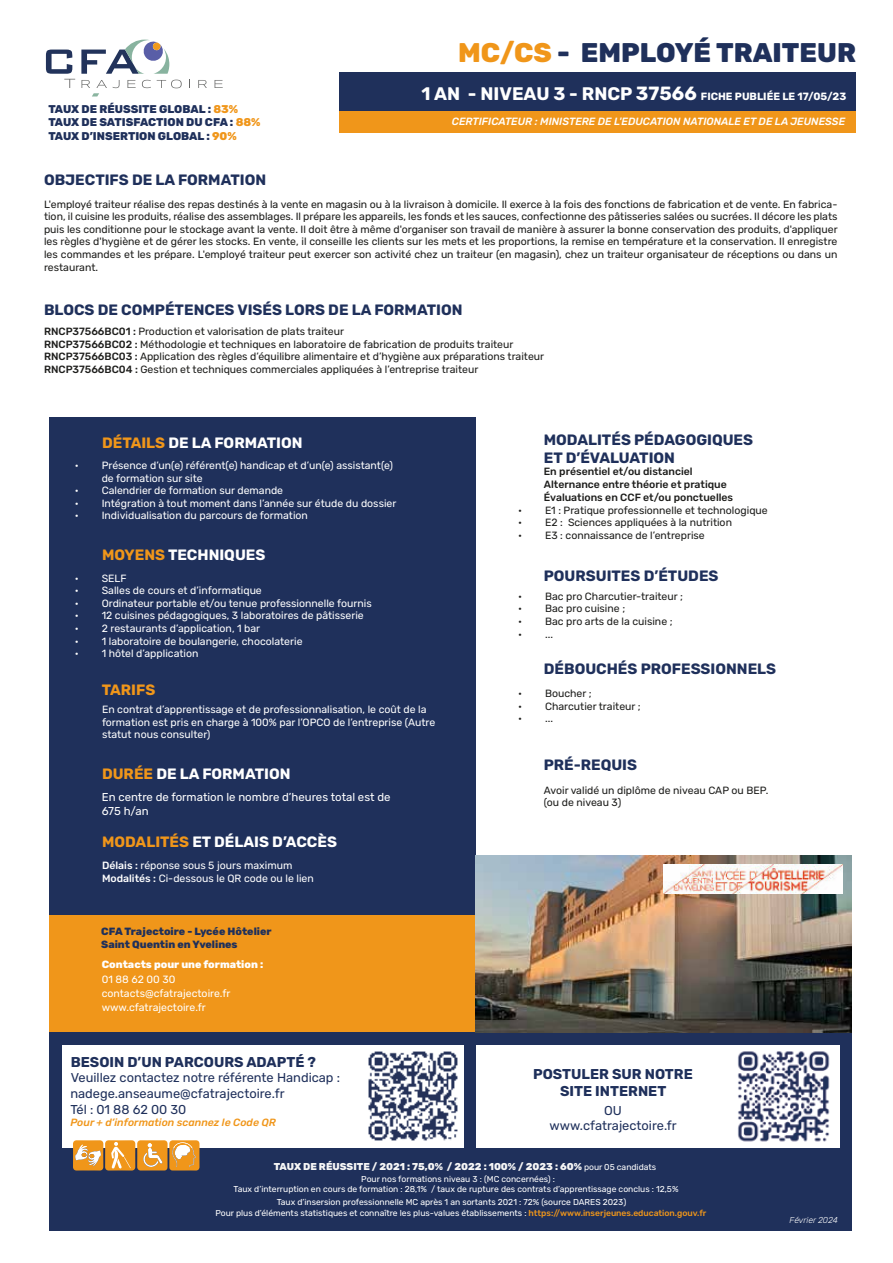
<style>
.page{position:relative;width:893px;height:1263px;background:#fff}
.page>*{position:absolute;margin:0;border:0;box-sizing:border-box;transform-origin:0 0}
.t1{font:800 27px "Rubik";color:#1f305b}
.t2{font:700 17.1px "Rubik";color:#fff}
.t3{font:700 15px/18px "Rubik";color:#1f305b}
.t4{font:700 15px "Rubik";color:#fff}
.t5{font:700 15px "Rubik";color:#f0961a}
.t6{font:700 14.25px/17.1px "Rubik";color:#1f305b;text-align:center}
.t7{font:12.9px/15.8px "Rubik";color:#1f305b}
.t8{font:11.4px/13.6px "Rubik";color:#fff}
.t9{font:800 11.25px/13.5px "Rubik";color:#1f305b}
.t10{font:10.5px/12.6px "Rubik";color:#1d1d1b}
.t11{font:10.5px/12.6px "Rubik";color:#fff}
.t12{font:500 10.5px/12.6px "Rubik";color:#1d1d1b}
.t13{font:italic 500 10.5px "Rubik";color:#fff}
.t14{font:800 10.5px/12.6px "Rubik";color:#1f305b}
.t15{font:700 10.5px "Rubik";color:#fff}
.t16{font:italic 500 10.5px "Rubik";color:#f0961a}
.t17{font:800 10.5px "Rubik";color:#fff}
.t18{font:800 10.05px "Rubik";color:#f6f6f6}
.t19{font:8.55px/10.1px "Rubik";color:#fff;text-align:center}
.t20{font:italic 300 8.55px "Rubik";color:#fff}
.s1{color:#f0961a}
.s2{font-size:18.15px}
.s3{font-size:19.2px}
.s4{font-weight:500}
.s5{font-weight:400;font-size:8.55px;color:#fff}
.s6{font-weight:500;color:#f0961a}
</style>
<div class="page">
<div style="left:464px;top:836px;width:12px;height:339px;background:#1f305b"></div>
<div style="left:49px;top:644px;width:13px;height:556px;background:#1f305b"></div>
<div style="left:49px;top:1148px;width:799px;height:83px;background:#1f305b"></div>
<div style="left:840px;top:887px;width:12px;height:344px;background:#1f305b"></div>
<div style="left:52px;top:1032px;width:422px;height:13px;background:#1f305b"></div>
<img style="left:738px;top:1051px;width:92px;height:91px">
<img style="left:368px;top:1051px;width:90px;height:90px">
<div style="left:423px;top:1032px;width:422px;height:13px;background:#1f305b"></div>
<svg style="left:73px;top:1140px;width:127px;height:30px;background:#e7a54c"></svg>
<div style="left:340px;top:72px;width:516px;height:39px;background:#1f305b"></div>
<div style="left:340px;top:111px;width:516px;height:22px;background:#f0961a"></div>
<svg style="left:46px;top:50px;width:29px;height:38px"></svg>
<svg style="left:113px;top:80px;width:7px;height:8px"></svg>
<svg style="left:127px;top:80px;width:9px;height:8px"></svg>
<svg style="left:142px;top:80px;width:9px;height:8px"></svg>
<svg style="left:157px;top:80px;width:25px;height:8px"></svg>
<svg style="left:198px;top:80px;width:9px;height:8px"></svg>
<svg style="left:215px;top:80px;width:8px;height:8px"></svg>
<svg style="left:82px;top:80px;width:25px;height:16px"></svg>
<svg style="left:81px;top:40px;width:88px;height:34px"></svg>
<div style="left:49px;top:915px;width:427px;height:117px;background:#f0961a"></div>
<div style="left:49px;top:417px;width:427px;height:497px;background:#1f305b"></div>
<img style="left:476px;top:855px;width:376px;height:177px">
<img style="left:664px;top:865px;width:178px;height:29px">
<p class="t9" style="left:48px;top:102px;width:214px">TAUX DE RÉUSSITE GLOBAL : <span class="s1">83%<br></span>TAUX DE SATISFACTION DU CFA : <span class="s1">88%<br></span>TAUX D’INSERTION GLOBAL : <span class="s1">90%</span></p>
<h3 class="t3" style="left:44px;top:170px;width:224px">OBJECTIFS DE LA FORMATION</h3>
<h1 class="t1" style="left:458px;top:37px;width:399px"><span class="s1">MC/CS</span> - EMPLOYÉ TRAITEUR</h1>
<p class="t15" style="left:422px;top:91px;width:426px"><span class="s2">1 AN - NIVEAU 3 - RNCP</span> <span class="s3">37566</span> FICHE PUBLIÉE LE 17/05/23</p>
<p class="t13" style="left:452px;top:116px;width:395px">CERTIFICATEUR : MINISTERE DE L'EDUCATION NATIONALE ET DE LA JEUNESSE</p>
<p class="t10" style="left:44px;top:198px;width:795px;text-align:justify">L'employé traiteur réalise des repas destinés à la vente en magasin ou à la livraison à domicile. Il exerce à la fois des fonctions de fabrication et de vente. En fabrica&shy;tion, il cuisine les produits, réalise des assemblages. Il prépare les appareils, les fonds et les sauces, confectionne des pâtisseries salées ou sucrées. Il décore les plats puis les conditionne pour le stockage avant la vente. Il doit être à même d'organiser son travail de manière à assurer la bonne conservation des produits, d'appliquer les règles d'hygiène et de gérer les stocks. En vente, il conseille les clients sur les mets et les proportions, la remise en température et la conservation. Il enregistre les commandes et les prépare. L'employé traiteur peut exercer son activité chez un traiteur (en magasin), chez un traiteur organisateur de réceptions ou dans un restaurant.</p>
<h3 class="t3" style="left:44px;top:300px;width:420px">BLOCS DE COMPÉTENCES VISÉS LORS DE LA FORMATION</h3>
<p class="t10" style="left:44px;top:326px;width:502px"><span class="s4">RNCP37566BC01 :</span> Production et valorisation de plats traiteur<br><span class="s4">RNCP37566BC02 :</span> Méthodologie et techniques en laboratoire de fabrication de produits traiteur <span class="s4">RNCP37566BC03 :</span> Application des règles d’équilibre alimentaire et d’hygiène aux préparations traiteur <span class="s4">RNCP37566BC04 :</span> Gestion et techniques commerciales appliquées à l’entreprise traiteur</p>
<h3 class="t4" style="left:102px;top:434px;width:202px"><span class="s1">DÉTAILS</span> DE LA FORMATION</h3>
<p class="t11" style="left:75px;top:459px;width:6px">ï</p>
<p class="t11" style="left:102px;top:459px;width:293px">Présence d’un(e) référent(e) handicap et d’un(e) assistant(e) de formation sur site</p>
<p class="t11" style="left:75px;top:485px;width:6px">ï</p>
<p class="t11" style="left:102px;top:485px;width:183px">Calendrier de formation sur demande</p>
<p class="t11" style="left:75px;top:497px;width:6px">ï</p>
<p class="t11" style="left:102px;top:497px;width:296px">Intégration à tout moment dans l’année sur étude du dossier</p>
<p class="t11" style="left:75px;top:510px;width:6px">ï</p>
<p class="t11" style="left:102px;top:510px;width:208px">Individualisation du parcours de formation</p>
<h3 class="t4" style="left:102px;top:546px;width:165px"><span class="s1">MOYENS</span> TECHNIQUES</h3>
<p class="t11" style="left:75px;top:572px;width:6px">ï</p>
<p class="t11" style="left:102px;top:572px;width:26px">SELF</p>
<p class="t11" style="left:75px;top:585px;width:6px">ï</p>
<p class="t11" style="left:102px;top:585px;width:162px">Salles de cours et d’informatique</p>
<p class="t11" style="left:75px;top:597px;width:6px">ï</p>
<p class="t11" style="left:102px;top:597px;width:271px">Ordinateur portable et/ou tenue professionnelle fournis</p>
<p class="t11" style="left:75px;top:610px;width:6px">ï</p>
<p class="t11" style="left:102px;top:610px;width:264px">12 cuisines pédagogiques, 3 laboratoires de pâtisserie</p>
<p class="t11" style="left:75px;top:622px;width:6px">ï</p>
<p class="t11" style="left:102px;top:622px;width:160px">2 restaurants d’application, 1 bar</p>
<p class="t11" style="left:75px;top:635px;width:6px">ï</p>
<p class="t11" style="left:102px;top:635px;width:202px">1 laboratoire de boulangerie, chocolaterie</p>
<p class="t11" style="left:75px;top:648px;width:6px">ï</p>
<p class="t11" style="left:102px;top:648px;width:98px">1 hôtel d’application</p>
<h2 class="t2" style="left:97px;top:644px;width:63px">TARIFS</h2>
<h3 class="t5" style="left:102px;top:681px;width:55px">TARIFS</h3>
<p class="t11" style="left:102px;top:704px;width:335px">En contrat d’apprentissage et de professionnalisation, le coût de la formation est pris en charge à 100% par l’OPCO de l’entreprise (Autre statut nous consulter)</p>
<h3 class="t4" style="left:102px;top:766px;width:190px"><span class="s1">DURÉE</span> DE LA FORMATION</h3>
<p class="t8" style="left:102px;top:791px;width:290px">En centre de formation le nombre d’heures total est de<br>675 h/an</p>
<h3 class="t4" style="left:102px;top:833px;width:236px"><span class="s1">MODALITÉS</span> ET DÉLAIS D’ACCÈS</h3>
<p class="t11" style="left:102px;top:860px;width:213px"><span class="s4">Délais :</span> réponse sous 5 jours maximum<br><span class="s4">Modalités :</span> Ci-dessous le QR code ou le lien</p>
<p class="t14" style="left:101px;top:925px;width:172px">CFA Trajectoire - Lycée Hôtelier<br>Saint Quentin en Yvelines</p>
<p class="t17" style="left:102px;top:959px;width:163px">Contacts pour une formation :</p>
<p class="t11" style="left:102px;top:972px;width:130px;line-height:14.2px">01 88 62 00 30 contacts@cfatrajectoire.fr www.cfatrajectoire.fr</p>
<h3 class="t6" style="left:71px;top:1053px;width:247px">BESOIN D’UN PARCOURS ADAPTÉ ?</h3>
<p class="t7" style="left:70px;top:1070px;width:271px">Veuillez contactez notre référente Handicap : nadege.anseaume@cfatrajectoire.fr<br>Tél : 01 88 62 00 30</p>
<p class="t16" style="left:70px;top:1118px;width:207px">Pour + d’information scannez le Code QR</p>
<h3 class="t3" style="left:544px;top:430px;width:211px">MODALITÉS PÉDAGOGIQUES<br>ET D’ÉVALUATION</h3>
<p class="t12" style="left:544px;top:465px;width:191px">En présentiel et/ou distanciel<br>Alternance entre théorie et pratique<br>Évaluations en CCF et/ou ponctuelles</p>
<p class="t10" style="left:518px;top:504px;width:6px">ï</p>
<p class="t10" style="left:545px;top:504px;width:224px">E1 : Pratique professionnelle et technologique</p>
<p class="t10" style="left:518px;top:517px;width:6px">ï</p>
<p class="t10" style="left:545px;top:517px;width:188px">E2 : Sciences appliquées à la nutrition</p>
<p class="t10" style="left:518px;top:529px;width:6px">ï</p>
<p class="t10" style="left:545px;top:529px;width:161px">E3 : connaissance de l’entreprise</p>
<h3 class="t3" style="left:544px;top:566px;width:176px">POURSUITES D’ÉTUDES</h3>
<p class="t10" style="left:518px;top:590px;width:6px">ï</p>
<p class="t10" style="left:545px;top:590px;width:139px">Bac pro Charcutier-traiteur ;</p>
<p class="t10" style="left:518px;top:603px;width:6px">ï</p>
<p class="t10" style="left:545px;top:603px;width:82px">Bac pro cuisine ;</p>
<p class="t10" style="left:518px;top:615px;width:6px">ï</p>
<p class="t10" style="left:545px;top:615px;width:129px">Bac pro arts de la cuisine ;</p>
<p class="t10" style="left:518px;top:628px;width:6px">ï</p>
<p class="t10" style="left:545px;top:628px;width:9px">...</p>
<h3 class="t3" style="left:544px;top:659px;width:234px">DÉBOUCHÉS PROFESSIONNELS</h3>
<p class="t10" style="left:518px;top:687px;width:6px">ï</p>
<p class="t10" style="left:545px;top:687px;width:48px">Boucher ;</p>
<p class="t10" style="left:518px;top:700px;width:6px">ï</p>
<p class="t10" style="left:545px;top:700px;width:97px">Charcutier traiteur ;</p>
<p class="t10" style="left:518px;top:713px;width:6px">ï</p>
<p class="t10" style="left:545px;top:713px;width:9px">...</p>
<h3 class="t3" style="left:544px;top:755px;width:95px">PRÉ-REQUIS</h3>
<p class="t10" style="left:544px;top:784px;width:226px">Avoir validé un diplôme de niveau CAP ou BEP. (ou de niveau 3)</p>
<h3 class="t6" style="left:533px;top:1065px;width:161px">POSTULER SUR NOTRE<br>SITE INTERNET</h3>
<p class="t7" style="left:550px;top:1103px;width:129px;text-align:center">OU www.cfatrajectoire.fr</p>
<p class="t18" style="left:274px;top:1161px;width:384px">TAUX DE RÉUSSITE / 2021 : 75,0% / 2022 : 100% / 2023 : 60% <span class="s5">pour 05 candidats</span></p>
<p class="t19" style="left:277px;top:1198px;width:351px">Taux d’insersion professionnelle MC après 1 an sortants 2021 : 72% (source DARES 2023)</p>
<p class="t19" style="left:234px;top:1174px;width:446px">Pour nos formations niveau 3 : (MC concernées) :<br>Taux d’interruption en cours de formation : 28,1% / taux de rupture des contrats d’apprentissage conclus : 12,5%</p>
<p class="t19" style="left:215px;top:1208px;width:492px">Pour plus d’éléments statistiques et connaître les plus-values établissements : <span class="s6">https://www.inserjeunes.education.gouv.fr</span></p>
<p class="t20" style="left:790px;top:1216px;width:50px">Février 2024</p>
</div>
